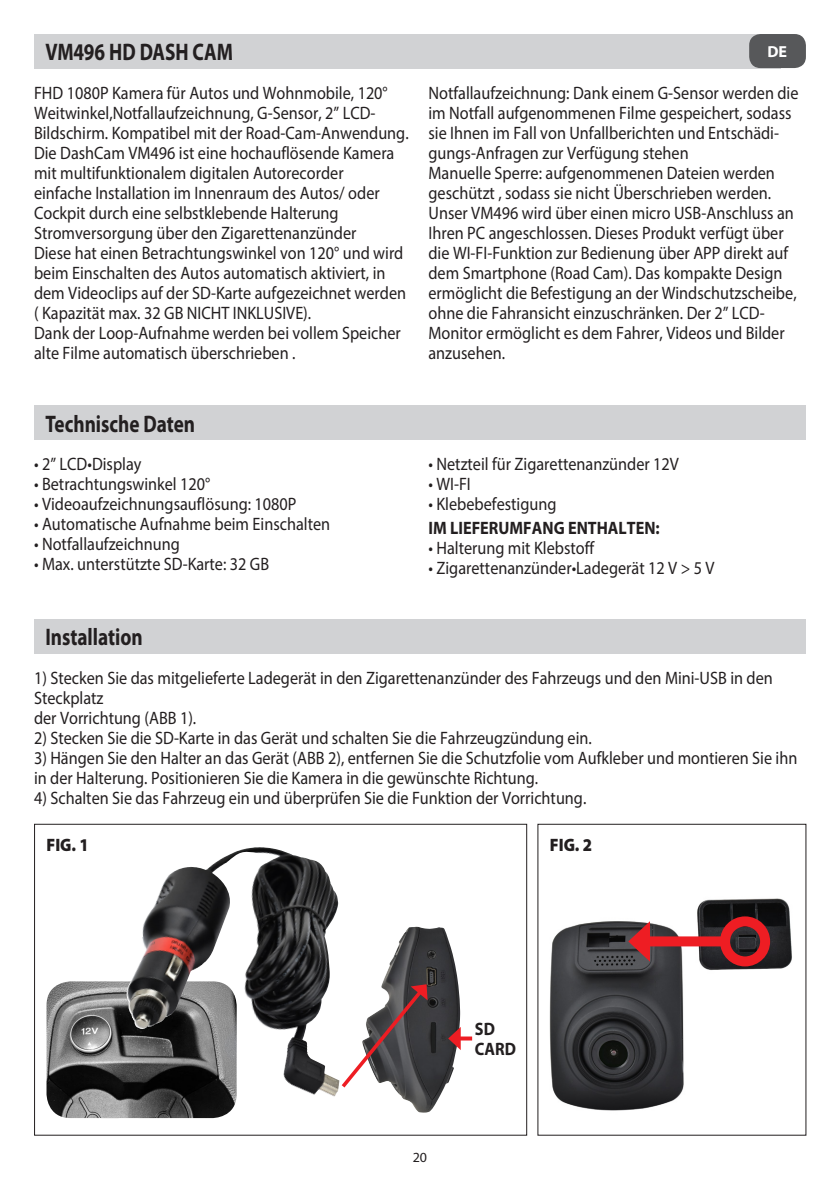
<style>
.page{position:relative;width:840px;height:1191px;background:#fff}
.page>*{position:absolute;margin:0;border:0;box-sizing:border-box;transform-origin:0 0}
.t1{font:700 24px "Myriad Pro";color:#231f20;scale:.8 1}
.t2{font:18px/20px "Myriad Pro";color:#231f20;scale:.9 1}
.t3{font:700 18px/20px "Myriad Pro";color:#231f20;scale:.9 1}
.t4{font:900 18px "Myriad Pro";color:#231f20;scale:.9 1}
.t5{font:700 16px "Myriad Pro";color:#fff}
.t6{font:14px "Myriad Pro";color:#231f20}
</style>
<div class="page">
<div style="left:34px;top:34px;width:746px;height:34px;background:#d1d2d4"></div>
<div style="left:748px;top:34px;width:57px;height:34px;background:#57585a;border-radius:11px"></div>
<div style="left:34px;top:619px;width:771px;height:34px;background:#d1d2d4"></div>
<div style="left:34px;top:405px;width:771px;height:34px;background:#d1d2d4"></div>
<img style="left:382px;top:926px;width:78px;height:187px">
<svg style="left:339px;top:984px;width:88px;height:107px"></svg>
<img style="left:549px;top:921px;width:136px;height:190px">
<img style="left:685px;top:898px;width:107px;height:72px">
<div style="left:641px;top:936px;width:83px;height:10px;background:#ee1d23"></div>
<div style="left:719px;top:916px;width:50px;height:50px;border:10px solid #ee1d23;border-radius:50%"></div>
<svg style="left:628px;top:921px;width:21px;height:40px"></svg>
<img style="left:46px;top:981px;width:190px;height:137px">
<img style="left:124px;top:847px;width:214px;height:201px">
<img style="left:283px;top:1037px;width:56px;height:60px">
<div style="left:34px;top:823px;width:493px;height:312px;border:1px solid #231f20"></div>
<svg style="left:460px;top:1036px;width:12px;height:4px"></svg>
<svg style="left:448px;top:1026px;width:12px;height:24px"></svg>
<h1 class="t1" style="left:45px;top:36px;width:236px">VM496 HD DASH CAM</h1>
<p class="t5" style="left:767px;top:41px;width:21px">DE</p>
<p class="t2" style="left:34px;top:82px;width:417px">FHD 1080P Kamera für Autos und Wohnmobile, 120° Weitwinkel,Notfallaufzeichnung, G-Sensor, 2” LCD-Bildschirm. Kompatibel mit der Road-Cam-Anwendung.<br>Die DashCam VM496 ist eine hochauflösende Kamera mit multifunktionalem digitalen Autorecorder<br>einfache Installation im Innenraum des Autos/ oder Cockpit durch eine selbstklebende Halterung Stromversorgung über den Zigarettenanzünder<br>Diese hat einen Betrachtungswinkel von 120° und wird beim Einschalten des Autos automatisch aktiviert, in dem Videoclips auf der SD-Karte aufgezeichnet werden ( Kapazität max. 32 GB NICHT INKLUSIVE).<br>Dank der Loop-Aufnahme werden bei vollem Speicher alte Filme automatisch überschrieben .</p>
<p class="t2" style="left:428px;top:82px;width:412px">Notfallaufzeichnung: Dank einem G-Sensor werden die im Notfall aufgenommenen Filme gespeichert, sodass sie Ihnen im Fall von Unfallberichten und Entschädi&shy;gungs-Anfragen zur Verfügung stehen<br>Manuelle Sperre: aufgenommenen Dateien werden geschützt , sodass sie nicht Überschrieben werden.<br>Unser VM496 wird über einen micro USB-Anschluss an Ihren PC angeschlossen. Dieses Produkt verfügt über die WI-FI-Funktion zur Bedienung über APP direkt auf dem Smartphone (Road Cam). Das kompakte Design ermöglicht die Befestigung an der Windschutzscheibe, ohne die Fahransicht einzuschränken. Der 2” LCD-Monitor ermöglicht es dem Fahrer, Videos und Bilder anzusehen.</p>
<h1 class="t1" style="left:45px;top:408px;width:189px">Technische Daten</h1>
<p class="t2" style="left:34px;top:454px;width:121px">• 2” LCD•Display</p>
<p class="t2" style="left:34px;top:474px;width:197px">• Betrachtungswinkel 120°</p>
<p class="t2" style="left:34px;top:494px;width:293px">• Videoaufzeichnungsauflösung: 1080P</p>
<p class="t2" style="left:34px;top:514px;width:330px">• Automatische Aufnahme beim Einschalten</p>
<p class="t2" style="left:34px;top:534px;width:163px">• Notfallaufzeichnung</p>
<p class="t2" style="left:34px;top:554px;width:263px">• Max. unterstützte SD-Karte: 32 GB</p>
<h1 class="t1" style="left:45px;top:621px;width:123px">Installation</h1>
<p class="t2" style="left:428px;top:454px;width:279px">• Netzteil für Zigarettenanzünder 12V</p>
<p class="t2" style="left:428px;top:474px;width:49px">• WI-FI</p>
<p class="t2" style="left:428px;top:494px;width:144px">• Klebebefestigung</p>
<p class="t3" style="left:428px;top:517px;width:258px">IM LIEFERUMFANG ENTHALTEN:</p>
<p class="t2" style="left:428px;top:538px;width:185px">• Halterung mit Klebstoff</p>
<p class="t2" style="left:428px;top:558px;width:319px">• Zigarettenanzünder•Ladegerät 12 V &gt; 5 V</p>
<p class="t2" style="left:34px;top:667px;width:821px">1) Stecken Sie das mitgelieferte Ladegerät in den Zigarettenanzünder des Fahrzeugs und den Mini-USB in den<br>Steckplatz<br>der Vorrichtung (ABB 1).</p>
<p class="t2" style="left:34px;top:727px;width:621px">2) Stecken Sie die SD-Karte in das Gerät und schalten Sie die Fahrzeugzündung ein.</p>
<p class="t2" style="left:34px;top:747px;width:849px">3) Hängen Sie den Halter an das Gerät (ABB 2), entfernen Sie die Schutzfolie vom Aufkleber und montieren Sie ihn in der Halterung. Positionieren Sie die Kamera in die gewünschte Richtung.</p>
<p class="t2" style="left:34px;top:787px;width:615px">4) Schalten Sie das Fahrzeug ein und überprüfen Sie die Funktion der Vorrichtung.</p>
<p class="t4" style="left:46px;top:832px;width:48px">FIG. 1</p>
<p class="t4" style="left:549px;top:832px;width:48px">FIG. 2</p>
<p class="t6" style="left:412px;top:1148px;width:16px">20</p>
<p class="t3" style="left:474px;top:1018px;width:47px">SD<br>CARD</p>
</div>
